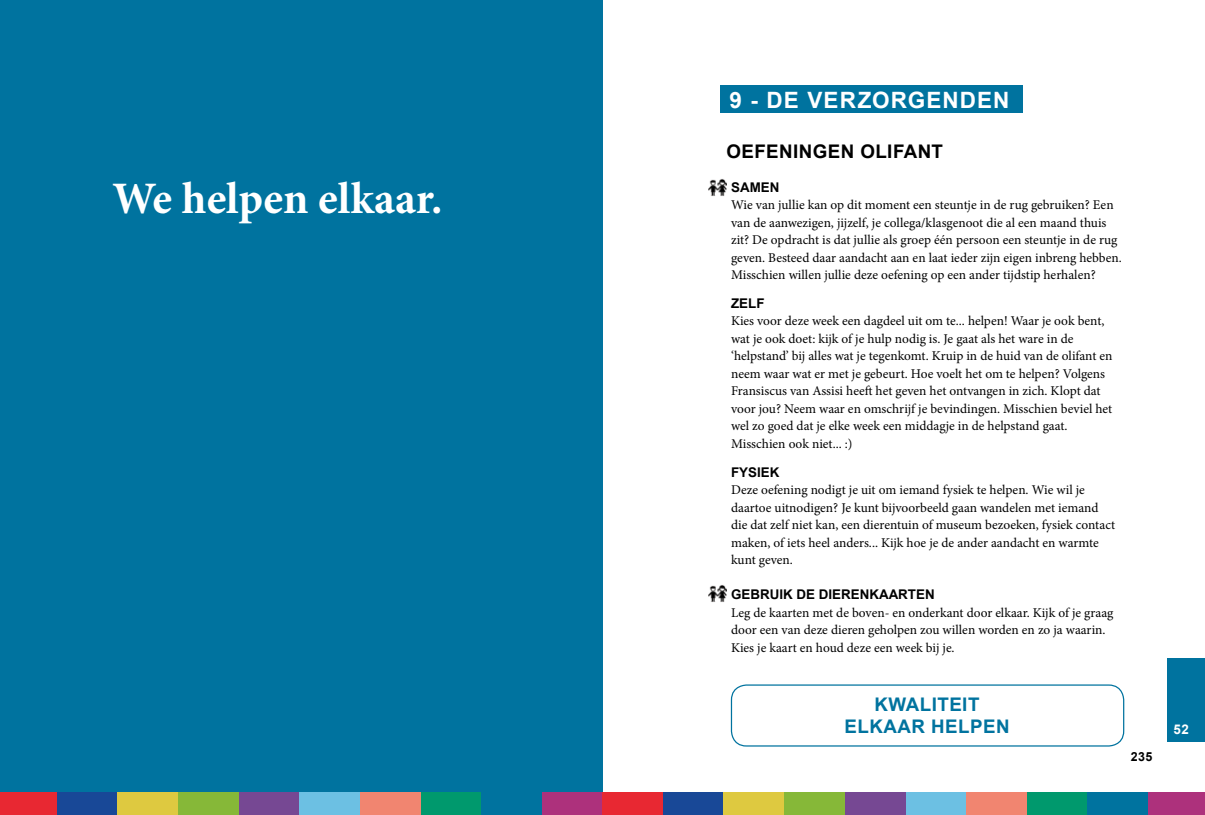
<style>
.page{position:relative;width:1205px;height:815px;background:#fff}
.page>*{position:absolute;margin:0;border:0;box-sizing:border-box;transform-origin:0 0}
.t1{font:700 45px "Minion Pro";letter-spacing:-.005em;color:#fff}
.t2{font:700 22.5px "Arial";letter-spacing:.05em;color:#fff}
.t3{font:700 18.75px "Arial";color:#00739f}
.t4{font:700 18.75px "Arial";color:#000}
.t5{font:13.38px/17.5px "Minion Pro";color:#000}
.t6{font:700 13.38px "Arial";color:#000}
.t7{font:700 13.38px "Arial";color:#fff}
.t8{font:700 12.5px "Arial";color:#000}
</style>
<div class="page">
<div style="left:57px;top:792px;width:60px;height:23px;background:#184897"></div>
<div style="left:542px;top:792px;width:60px;height:23px;background:#ad317c"></div>
<div style="left:481px;top:792px;width:61px;height:23px;background:#00739f"></div>
<div style="left:420px;top:792px;width:61px;height:23px;background:#00996d"></div>
<div style="left:360px;top:792px;width:60px;height:23px;background:#f18570"></div>
<div style="left:299px;top:792px;width:61px;height:23px;background:#6cc0e3"></div>
<div style="left:239px;top:792px;width:60px;height:23px;background:#764893"></div>
<div style="left:178px;top:792px;width:61px;height:23px;background:#86b838"></div>
<div style="left:117px;top:792px;width:61px;height:23px;background:#dec940"></div>
<div style="left:0;top:792px;width:57px;height:23px;background:#e82832"></div>
<div style="left:1167px;top:659px;width:38px;height:83px;background:#00739f"></div>
<div style="left:663px;top:792px;width:60px;height:23px;background:#184897"></div>
<div style="left:1148px;top:792px;width:57px;height:23px;background:#ad317c"></div>
<div style="left:1087px;top:792px;width:61px;height:23px;background:#00739f"></div>
<div style="left:1026px;top:792px;width:61px;height:23px;background:#00996d"></div>
<div style="left:966px;top:792px;width:60px;height:23px;background:#f18570"></div>
<div style="left:905px;top:792px;width:61px;height:23px;background:#6cc0e3"></div>
<div style="left:845px;top:792px;width:60px;height:23px;background:#764893"></div>
<div style="left:784px;top:792px;width:61px;height:23px;background:#86b838"></div>
<div style="left:723px;top:792px;width:61px;height:23px;background:#dec940"></div>
<div style="left:602px;top:792px;width:61px;height:23px;background:#e82832"></div>
<img style="left:709px;top:179px;width:17px;height:17px">
<img style="left:709px;top:585px;width:17px;height:17px">
<div style="left:0;top:0;width:602px;height:792px;background:#00739f"></div>
<div style="left:720px;top:86px;width:302px;height:27px;background:#00739f"></div>
<div style="left:731px;top:684px;width:393px;height:63px;border:1px solid #00739f;border-radius:15px"></div>
<h1 class="t1" style="left:113px;top:167px;width:331px">We helpen elkaar.</h1>
<h2 class="t2" style="left:729px;top:85px;width:281px">9 - DE VERZORGENDEN</h2>
<h3 class="t4" style="left:726px;top:139px;width:53px">OEFENINGEN</h3>
<h3 class="t4" style="left:860px;top:139px;width:58px">OLI FANT</h3>
<p class="t6" style="left:731px;top:178px;width:50px">SAMEN</p>
<p class="t5" style="left:731px;top:196px;width:392px">Wie van jullie kan op dit moment een steuntje in de rug gebruiken? Een van de aanwezigen, jijzelf, je collega/klasgenoot die al een maand thuis zit? De opdracht is dat jullie als groep één persoon een steuntje in de rug geven. Besteed daar aandacht aan en laat ieder zijn eigen inbreng hebben.<br>Misschien willen jullie deze oefening op een ander tijdstip herhalen?</p>
<p class="t6" style="left:731px;top:294px;width:31px">ZELF</p>
<p class="t5" style="left:731px;top:312px;width:383px">Kies voor deze week een dagdeel uit om te... helpen! Waar je ook bent, wat je ook doet: kijk of je hulp nodig is. Je gaat als het ware in de ‘helpstand’ bij alles wat je tegenkomt. Kruip in de huid van de olifant en neem waar wat er met je gebeurt. Hoe voelt het om te helpen? Volgens Fransiscus van Assisi heeft het geven het ontvangen in zich. Klopt dat voor jou? Neem waar en omschrijf je bevindingen. Misschien beviel het wel zo goed dat je elke week een middagje in de helpstand gaat.<br>Misschien ook niet... :)</p>
<p class="t6" style="left:731px;top:463px;width:50px">FYSIEK</p>
<p class="t5" style="left:731px;top:481px;width:385px">Deze oefening nodigt je uit om iemand fysiek te helpen. Wie wil je daartoe uitnodigen? Je kunt bijvoorbeeld gaan wandelen met iemand die dat zelf niet kan, een dierentuin of museum bezoeken, fysiek contact maken, of iets heel anders... Kijk hoe je de ander aandacht en warmte kunt geven.</p>
<p class="t6" style="left:731px;top:586px;width:205px">GEBRUIK DE DIERENKAARTEN</p>
<p class="t5" style="left:731px;top:604px;width:384px">Leg de kaarten met de boven- en onderkant door elkaar. Kijk of je graag door een van deze dieren geholpen zou willen worden en zo ja waarin.<br>Kies je kaart en houd deze een week bij je.</p>
<h3 class="t3" style="left:874px;top:692px;width:43px">KWALITEIT</h3>
<h3 class="t3" style="left:844px;top:714px;width:15px">ELKAAR</h3>
<h3 class="t3" style="left:931px;top:714px;width:28px">HELPEN</h3>
<p class="t7" style="left:1173px;top:721px;width:16px">52</p>
<p class="t8" style="left:1131px;top:749px;width:23px">23 5</p>
</div>
